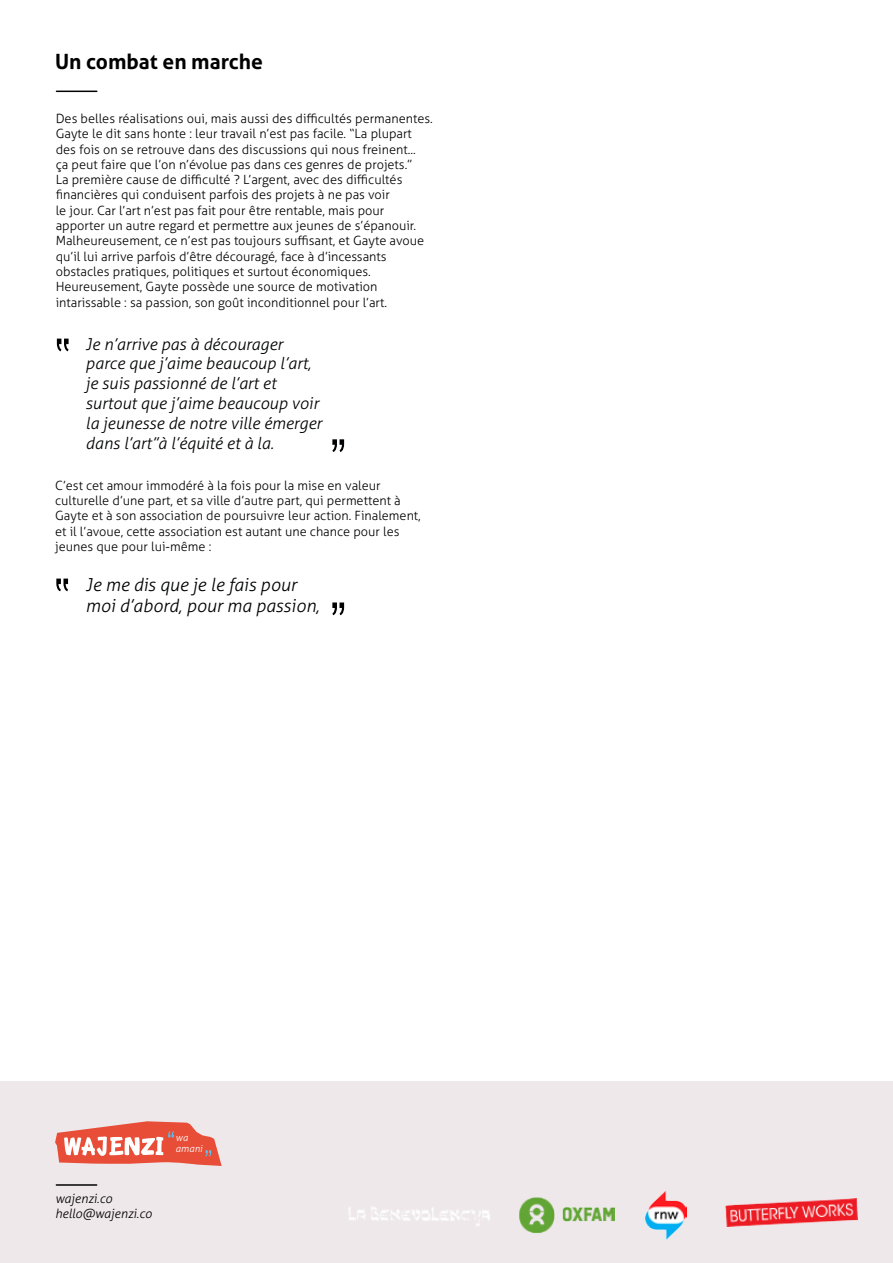
<style>
.page{position:relative;width:893px;height:1263px;background:#fff}
.page>*{position:absolute;margin:0;border:0;box-sizing:border-box;transform-origin:0 0}
.t1{font:700 21px "Aller";color:#000}
.t2{font:italic 300 18px/21.6px "Aller";color:#010202}
.t3{font:italic 300 16.5px/19.8px "Aller";color:#010202}
.t4{font:300 12.75px/15.3px "Aller";color:#000}
.t5{font:italic 300 12.75px/15.3px "Aller";color:#020203}
.t6{font:italic 300 9.75px/11.7px "Aller";color:#fff}
</style>
<div class="page">
<div style="left:0;top:1082px;width:893px;height:181px;background:#eee8eb"></div>
<svg style="left:332px;top:602px;width:12px;height:13px"></svg>
<svg style="left:332px;top:439px;width:12px;height:13px"></svg>
<svg style="left:56px;top:579px;width:12px;height:12px"></svg>
<svg style="left:57px;top:339px;width:12px;height:12px"></svg>
<svg style="left:55px;top:1121px;width:167px;height:45px"></svg>
<hr style="left:56px;top:1184px;width:41px;height:2px;background:#020203">
<img style="left:725px;top:1198px;width:133px;height:28px">
<img style="left:519px;top:1197px;width:96px;height:37px">
<img style="left:348px;top:1207px;width:142px;height:19px">
<img style="left:645px;top:1191px;width:42px;height:49px">
<hr style="left:56px;top:91px;width:41px;height:1px;background:#020203">
<h1 class="t1" style="left:55px;top:49px;width:209px">Un combat en marche</h1>
<p class="t4" style="left:56px;top:111px;width:379px">Des belles réalisations oui, mais aussi des difficultés permanentes.<br>Gayte le dit sans honte : leur travail n’est pas facile. “La plupart des fois on se retrouve dans des discussions qui nous freinent...<br>ça peut faire que l’on n’évolue pas dans ces genres de projets.”<br>La première cause de difficulté ? L’argent, avec des difficultés financières qui conduisent parfois des projets à ne pas voir<br>le jour. Car l’art n’est pas fait pour être rentable, mais pour apporter un autre regard et permettre aux jeunes de s’épanouir.<br>Malheureusement, ce n’est pas toujours suffisant, et Gayte avoue qu’il lui arrive parfois d’être découragé, face à d’incessants obstacles pratiques, politiques et surtout économiques.<br>Heureusement, Gayte possède une source de motivation intarissable : sa passion, son goût inconditionnel pour l’art.</p>
<p class="t3" style="left:86px;top:334px;width:238px">Je n’arrive pas à décourager parce que j’aime beaucoup l’art, je suis passionné de l’art et surtout que j’aime beaucoup voir la jeunesse de notre ville émerger dans l’art”à l’équité et à la.</p>
<p class="t4" style="left:55px;top:478px;width:367px">C’est cet amour immodéré à la fois pour la mise en valeur culturelle d’une part, et sa ville d’autre part, qui permettent à Gayte et à son association de poursuivre leur action. Finalement, et il l’avoue, cette association est autant une chance pour les jeunes que pour lui-même :</p>
<h2 class="t2" style="left:86px;top:573px;width:235px">Je me dis que je le fais pour moi d’abord, pour ma passion,</h2>
<p class="t5" style="left:55px;top:1191px;width:98px">wajenzi.co hello@wajenzi.co</p>
<p class="t6" style="left:176px;top:1131px;width:28px">wa amani</p>
</div>
